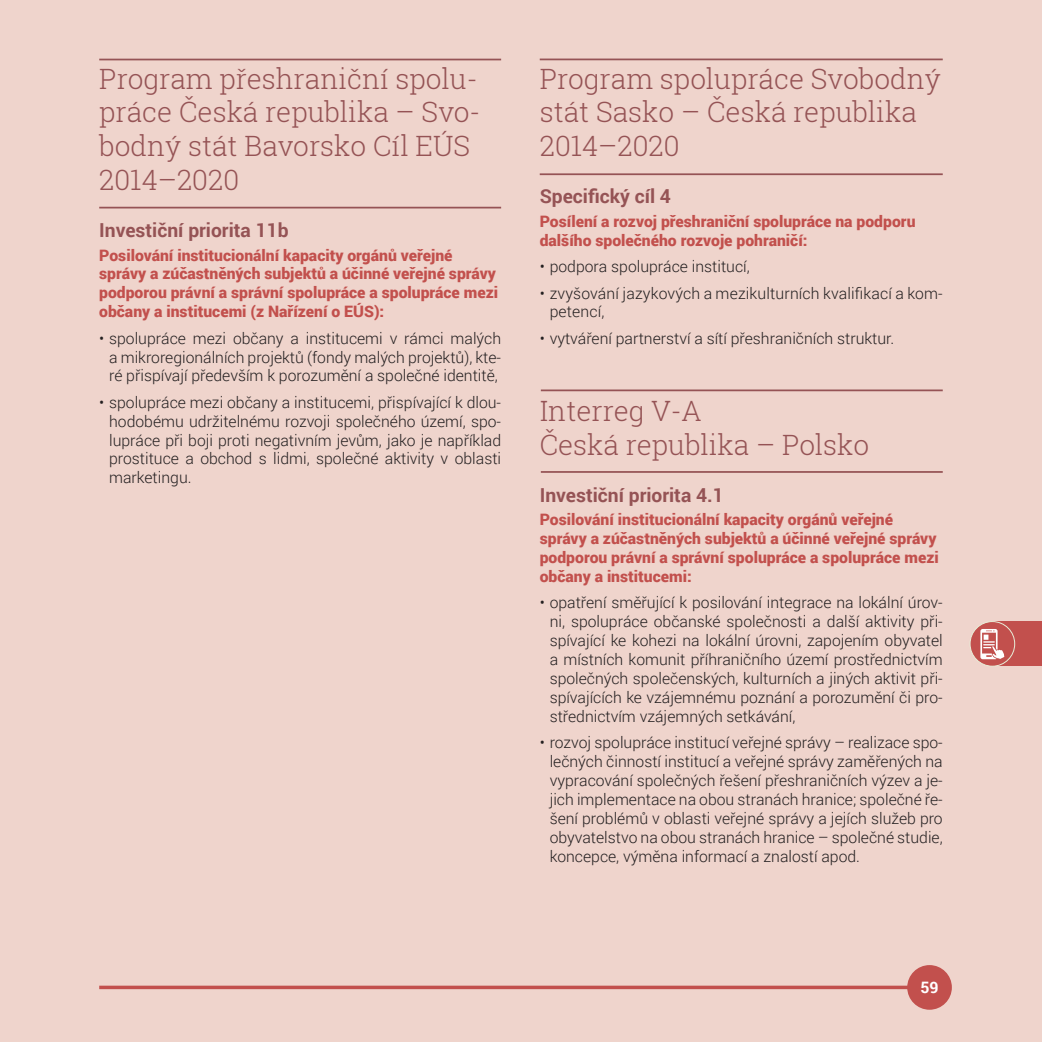
<style>
.page{position:relative;width:1042px;height:1042px;background:#efd4cc}
.page>*{position:absolute;margin:0;border:0;box-sizing:border-box;transform-origin:0 0}
.t1{font:300 28px/33.6px "Roboto Slab";color:#955355}
.t2{font:700 19.25px "Roboto";color:#955355}
.t3{font:300 15.75px/18.9px "Roboto";color:#231f20;text-align:justify}
.t4{font:900 15.75px/18.9px "Roboto";color:#c2504d}
.t5{font:700 15.75px "Roboto";color:#fff}
</style>
<div class="page">
<div style="left:907px;top:965px;width:45px;height:44px;background:#c2504d;border-radius:50%"></div>
<svg style="left:99px;top:985px;width:809px;height:4px;background:#c96662"></svg>
<hr style="left:540px;top:59px;width:403px;height:1px;background:#955355">
<hr style="left:540px;top:173px;width:403px;height:2px;background:#955355">
<hr style="left:99px;top:59px;width:402px;height:1px;background:#955355">
<hr style="left:99px;top:207px;width:402px;height:1px;background:#955355">
<div style="left:992px;top:621px;width:50px;height:45px;background:#c2504d"></div>
<div style="left:970px;top:621px;width:44px;height:45px;background:#c2504d;border-radius:50%"></div>
<div style="left:969px;top:621px;width:46px;height:45px;border:1px solid #e8eed8;border-radius:50%"></div>
<svg style="left:980px;top:629px;width:24px;height:30px"></svg>
<hr style="left:541px;top:389px;width:402px;height:2px;background:#955355">
<hr style="left:541px;top:471px;width:402px;height:2px;background:#955355">
<h1 class="t1" style="left:99px;top:61px;width:383px">Program přeshraniční spolu&shy;práce Česká republika – Svo&shy;bodný stát Bavorsko Cíl EÚS<br>2014–2020</h1>
<p class="t2" style="left:99px;top:216px;width:191px">Investiční priorita 11b</p>
<p class="t4" style="left:99px;top:245px;width:400px">Posilování institucionální kapacity orgánů veřejné správy a zúčastněných subjektů a účinné veřejné správy podporou právní a správní spolupráce a spolupráce mezi občany a institucemi (z Nařízení o EÚS):</p>
<p class="t3" style="left:109px;top:328px;width:393px;text-indent:-10px">• spolupráce mezi občany a institucemi v rámci malých a mikroregionálních projektů (fondy malých projektů), kte&shy;ré přispívají především k porozumění a společné identitě,</p>
<p class="t3" style="left:109px;top:392px;width:393px;text-indent:-10px">• spolupráce mezi občany a institucemi, přispívající k dlou&shy;hodobému udržitelnému rozvoji společného území, spo&shy;lupráce při boji proti negativním jevům, jako je například prostituce a obchod s lidmi, společné aktivity v oblasti marketingu.</p>
<h1 class="t1" style="left:540px;top:61px;width:403px">Program spolupráce Svobodný stát Sasko – Česká republika<br>2014–2020</h1>
<p class="t2" style="left:540px;top:183px;width:133px">Specifický cíl 4</p>
<p class="t4" style="left:540px;top:211px;width:377px">Posílení a rozvoj přeshraniční spolupráce na podporu dalšího společného rozvoje pohraničí:</p>
<p class="t3" style="left:540px;top:257px;width:211px">• podpora spolupráce institucí,</p>
<p class="t3" style="left:550px;top:283px;width:395px;text-indent:-10px">• zvyšování jazykových a mezikulturních kvalifikací a kom&shy;petencí,</p>
<p class="t3" style="left:540px;top:328px;width:356px">• vytváření partnerství a sítí přeshraničních struktur.</p>
<h1 class="t1" style="left:540px;top:393px;width:331px">Interreg V-A<br>Česká republika – Polsko</h1>
<p class="t2" style="left:540px;top:481px;width:186px">Investiční priorita 4.1</p>
<p class="t4" style="left:540px;top:510px;width:400px">Posilování institucionální kapacity orgánů veřejné správy a zúčastněných subjektů a účinné veřejné správy podporou právní a správní spolupráce a spolupráce mezi občany a institucemi:</p>
<p class="t3" style="left:550px;top:593px;width:395px;text-indent:-10px">• opatření směřující k posilování integrace na lokální úrov&shy;ni, spolupráce občanské společnosti a další aktivity při&shy;spívající ke kohezi na lokální úrovni, zapojením obyvatel a místních komunit příhraničního území prostřednictvím společných společenských, kulturních a jiných aktivit při&shy;spívajících ke vzájemnému poznání a porozumění či pro&shy;střednictvím vzájemných setkávání,</p>
<p class="t3" style="left:550px;top:732px;width:395px;text-indent:-10px">• rozvoj spolupráce institucí veřejné správy – realizace spo&shy;lečných činností institucí a veřejné správy zaměřených na vypracování společných řešení přeshraničních výzev a je&shy;jich implementace na obou stranách hranice; společné ře&shy;šení problémů v oblasti veřejné správy a jejích služeb pro obyvatelstvo na obou stranách hranice – společné studie, koncepce, výměna informací a znalostí apod.</p>
<p class="t5" style="left:920px;top:976px;width:20px">59</p>
</div>
